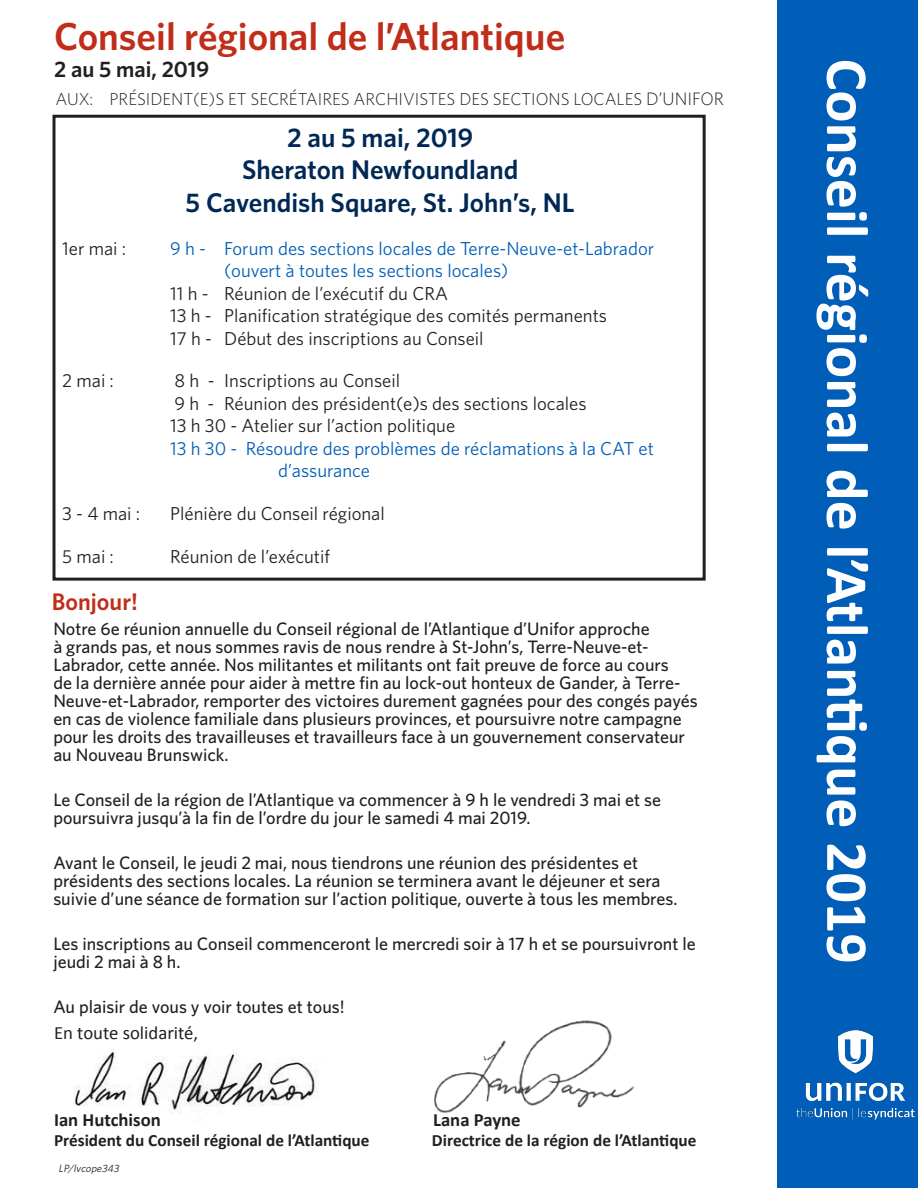
<style>
.page{position:relative;width:918px;height:1188px;background:#fff}
.page>*{position:absolute;margin:0;border:0;box-sizing:border-box;transform-origin:0 0}
.t1{font:700 60px "Calibri";color:#fff}
.t2{font:600 39px "Whitney";color:#c02d19}
.t3{font:600 27px/32.4px "Whitney";color:#002855;text-align:center}
.t4{font:600 24px "Whitney";color:#c02d19}
.t5{font:600 22.5px "Whitney";color:#231f20}
.t6{font:18.75px "Whitney";color:#231f20}
.t7{font:18.75px "Whitney";color:#005eb8}
.t8{font:700 18.75px "Calibri";color:#231f20}
.t9{font:18.75px "Calibri";color:#231f20}
.t10{font:500 18px/18px "Whitney";color:#231f20}
.t11{font:700 17.25px "Calibri";color:#231f20}
.t12{font:300 17.25px "Whitney";color:#231f20}
.t13{font:italic 10.5px "Whitney";color:#231f20}
.s1{font-size:18px}
</style>
<div class="page">
<div style="left:778px;top:0;width:140px;height:1188px;background:#005eb8"></div>
<img style="left:796px;top:1030px;width:119px;height:90px">
<div style="left:52px;top:115px;width:654px;height:466px;border:3px solid #231f20"></div>
<img style="left:434px;top:1020px;width:200px;height:93px">
<img style="left:73px;top:1049px;width:245px;height:72px">
<p class="t2" style="left:54px;top:11px;width:513px">Conseil régional de l’Atlantique</p>
<p class="t5" style="left:54px;top:54px;width:157px">2 au 5 mai, 2019</p>
<p class="t12" style="left:56px;top:87px;width:670px">AUX: PRÉSIDENT(E)S ET SECRÉTAIRES ARCHIVISTES DES SECTIONS LOCALES <span class="s1">D’UNIFOR</span></p>
<p class="t3" style="left:186px;top:121px;width:391px">2 au 5 mai, 2019<br>Sheraton Newfoundland<br>5 Cavendish Square, St. John’s, NL</p>
<p class="t6" style="left:62px;top:236px;width:65px">1er mai :</p>
<p class="t7" style="left:170px;top:236px;width:486px">9 h - Forum des sections locales de Terre-Neuve-et-Labrador</p>
<p class="t7" style="left:224px;top:258px;width:286px">(ouvert à toutes les sections locales)</p>
<p class="t6" style="left:170px;top:281px;width:279px">11 h - Réunion de l’exécutif du CRA</p>
<p class="t6" style="left:170px;top:303px;width:438px">13 h - Planification stratégique des comités permanents</p>
<p class="t6" style="left:170px;top:326px;width:315px">17 h - Début des inscriptions au Conseil</p>
<p class="t6" style="left:62px;top:368px;width:53px">2 mai :</p>
<p class="t6" style="left:174px;top:368px;width:227px">8 h - Inscriptions au Conseil</p>
<p class="t6" style="left:174px;top:391px;width:414px">9 h - Réunion des président(e)s des sections locales</p>
<p class="t6" style="left:170px;top:413px;width:287px">13 h 30 - Atelier sur l’action politique</p>
<p class="t7" style="left:170px;top:436px;width:485px">13 h 30 - Résoudre des problèmes de réclamations à la CAT et</p>
<p class="t7" style="left:278px;top:458px;width:93px">d’assurance</p>
<p class="t6" style="left:62px;top:501px;width:79px">3 - 4 mai :</p>
<p class="t6" style="left:170px;top:501px;width:216px">Plénière du Conseil régional</p>
<p class="t6" style="left:62px;top:544px;width:53px">5 mai :</p>
<p class="t6" style="left:170px;top:544px;width:161px">Réunion de l’exécutif</p>
<p class="t4" style="left:52px;top:585px;width:88px">Bonjour!</p>
<p class="t10" style="left:53px;top:620px;width:646px">Notre 6e réunion annuelle du Conseil régional de l’Atlantique d’Unifor approche<br>à grands pas, et nous sommes ravis de nous rendre à St-John’s, Terre-Neuve-et-Labrador, cette année. Nos militantes et militants ont fait preuve de force au cours<br>de la dernière année pour aider à mettre fin au lock-out honteux de Gander, à Terre-Neuve-et-Labrador, remporter des victoires durement gagnées pour des congés payés en cas de violence familiale dans plusieurs provinces, et poursuivre notre campagne pour les droits des travailleuses et travailleurs face à un gouvernement conservateur au Nouveau Brunswick.</p>
<p class="t10" style="left:53px;top:791px;width:609px">Le Conseil de la région de l’Atlantique va commencer à 9 h le vendredi 3 mai et se poursuivra jusqu’à la fin de l’ordre du jour le samedi 4 mai 2019.</p>
<p class="t10" style="left:53px;top:854px;width:626px">Avant le Conseil, le jeudi 2 mai, nous tiendrons une réunion des présidentes et présidents des sections locales. La réunion se terminera avant le déjeuner et sera suivie d’une séance de formation sur l’action politique, ouverte à tous les membres.</p>
<p class="t10" style="left:53px;top:935px;width:644px">Les inscriptions au Conseil commenceront le mercredi soir à 17 h et se poursuivront le jeudi 2 mai à 8 h.</p>
<p class="t10" style="left:53px;top:998px;width:293px">Au plaisir de vous y voir toutes et tous!</p>
<p class="t9" style="left:54px;top:1021px;width:146px">En toute solidarité,</p>
<p class="t8" style="left:54px;top:1107px;width:108px">Ian Hutchison</p>
<p class="t8" style="left:433px;top:1107px;width:89px">Lana Payne</p>
<p class="t11" style="left:54px;top:1130px;width:317px">Président du Conseil régional de l’Atlantique</p>
<p class="t11" style="left:432px;top:1130px;width:266px">Directrice de la région de l’Atlantique</p>
<p class="t13" style="left:59px;top:1161px;width:64px">LP/lvcope343</p>
<p class="t1" style="left:885px;top:59px;width:907px;rotate:90deg">Conseil régional de l’Atlantique 2019</p>
</div>
